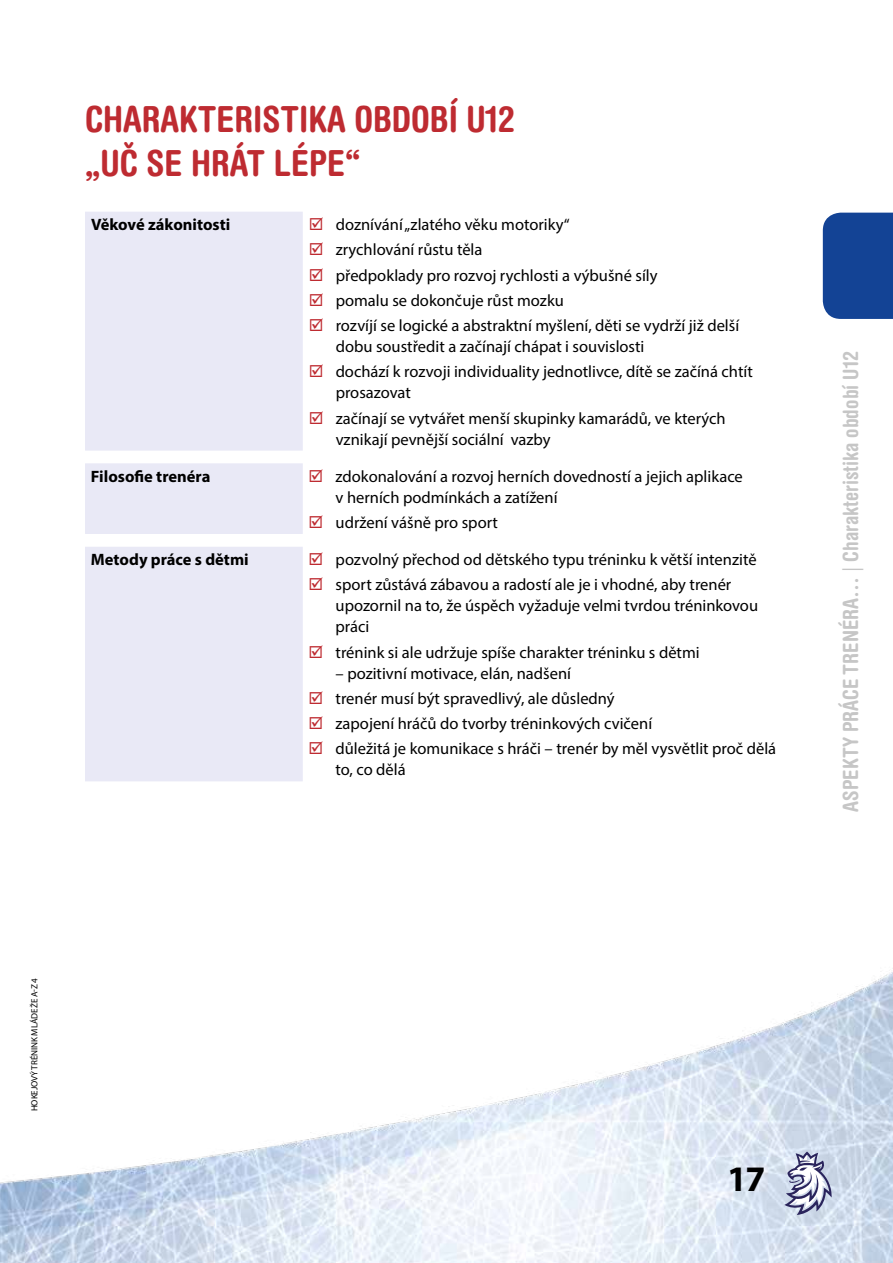
<style>
.page{position:relative;width:893px;height:1263px;background:#fff}
.page>*{position:absolute;margin:0;border:0;box-sizing:border-box;transform-origin:0 0}
.t1{font:700 condensed 36px/43.2px "Helvetica Rounded LT Pro";color:#be2b31}
.t2{font:700 36px "Myriad Pro";color:#000}
.t3{font:700 condensed 21px "Helvetica Rounded LT Pro";color:#c6c6c6}
.t4{font:16.5px/25.2px "Myriad Pro";color:#000}
.t5{font:700 16.5px "Myriad Pro";color:#000}
.t6{font:9px "Myriad Pro";letter-spacing:-.005em;color:#000}
.s1{font-family:"Univers LT Std";font-weight:400}
</style>
<div class="page">
<img style="left:0;top:968px;width:893px;height:295px">
<svg style="left:784px;top:1151px;width:48px;height:64px"></svg>
<div style="left:85px;top:212px;width:218px;height:569px;background:#e9e9f6"></div>
<div style="left:823px;top:213px;width:70px;height:106px;background:#134395"></div>
<h1 class="t1" style="left:85px;top:97px;width:432px">CHARAKTERISTIKA OBDOBÍ U12 „UČ SE HRÁT LÉPE“</h1>
<p class="t5" style="left:91px;top:214px;width:141px">Věkové zákonitosti</p>
<p class="t4" style="left:336px;top:212px;width:405px">doznívání „zlatého věku motoriky“<br>zrychlování růstu těla<br>předpoklady pro rozvoj rychlosti a výbušné síly<br>pomalu se dokončuje růst mozku<br>rozvíjí se logické a abstraktní myšlení, děti se vydrží již delší</p>
<p class="t4" style="left:336px;top:334px;width:419px">dobu soustředit a začínají chápat i souvislosti<br>dochází k rozvoji individuality jednotlivce, dítě se začíná chtít</p>
<p class="t4" style="left:336px;top:380px;width:391px">prosazovat<br>začínají se vytvářet menší skupinky kamarádů, ve kterých</p>
<p class="t4" style="left:336px;top:426px;width:216px">vznikají pevnější sociální vazby</p>
<p class="t5" style="left:91px;top:465px;width:121px">Filosofie trenéra</p>
<p class="t4" style="left:336px;top:465px;width:409px;line-height:21px">zdokonalování a rozvoj herních dovedností a jejich aplikace v herních podmínkách a zatížení</p>
<p class="t4" style="left:336px;top:509px;width:164px">udržení vášně pro sport</p>
<p class="t5" style="left:91px;top:549px;width:159px">Metody práce s dětmi</p>
<p class="t4" style="left:336px;top:547px;width:422px">pozvolný přechod od dětského typu tréninku k větší intenzitě sport zůstává zábavou a radostí ale je i vhodné, aby trenér</p>
<p class="t4" style="left:336px;top:595px;width:424px;line-height:21px">upozornil na to, že úspěch vyžaduje velmi tvrdou tréninkovou práci</p>
<p class="t4" style="left:336px;top:639px;width:366px">trénink si ale udržuje spíše charakter tréninku s dětmi</p>
<p class="t4" style="left:336px;top:660px;width:442px">– pozitivní motivace, elán, nadšení<br>trenér musí být spravedlivý, ale důsledný<br>zapojení hráčů do tvorby tréninkových cvičení<br>důležitá je komunikace s hráči – trenér by měl vysvětlit proč dělá</p>
<p class="t4" style="left:336px;top:757px;width:72px">to, co dělá</p>
<p class="t3" style="left:838px;top:812px;width:462px;rotate:-90deg">ASPEKTY PRÁCE TRENÉRA… <span class="s1">|</span> Charakteristika období U12</p>
<p class="t6" style="left:29px;top:1111px;width:135px;rotate:-90deg">HOKEJOVÝ TRÉNINK MLÁDEŽE A-Z 4</p>
<h1 class="t2" style="left:727px;top:1156px;width:40px">17</h1>
</div>
